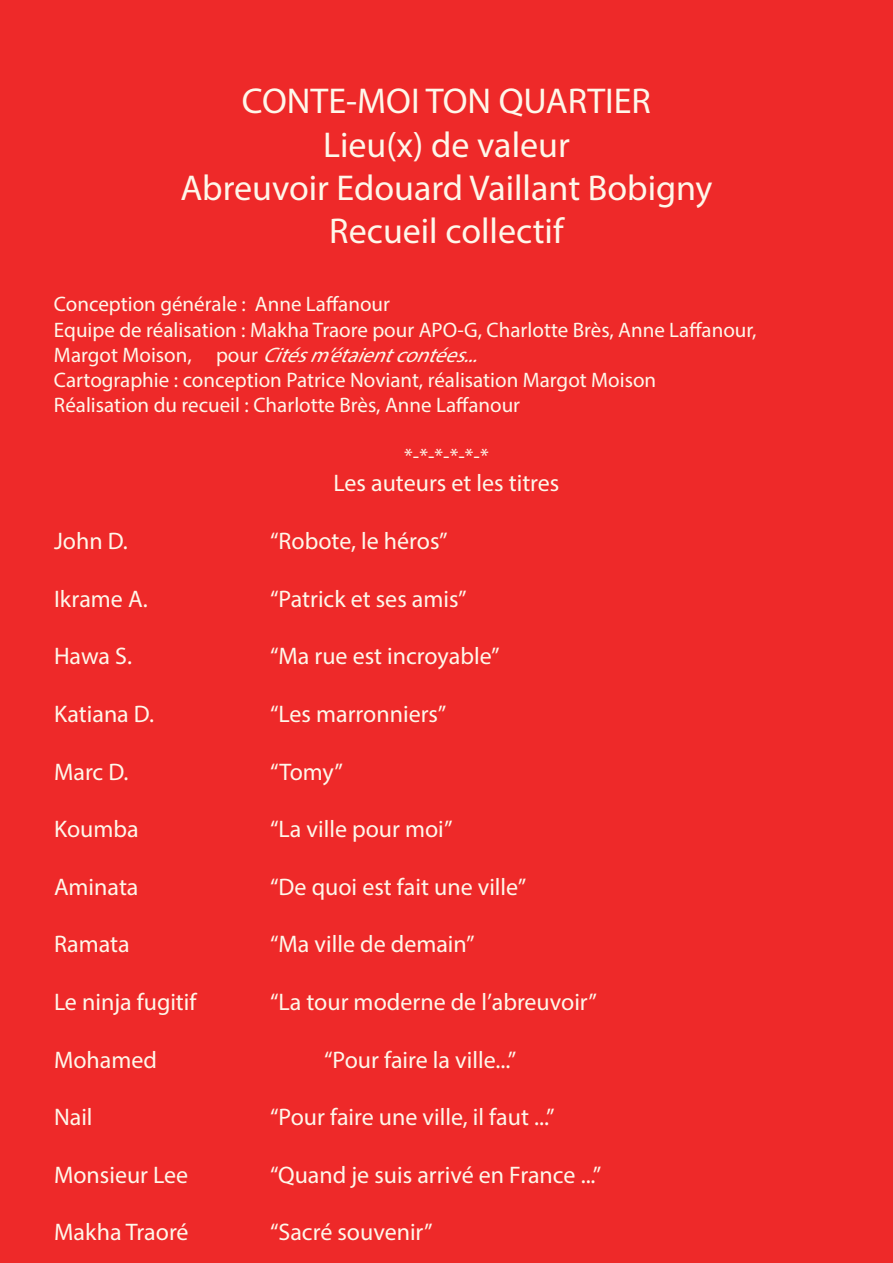
<style>
.page{position:relative;width:893px;height:1263px;background:#ee2929}
.page>*{position:absolute;margin:0;border:0;box-sizing:border-box;transform-origin:0 0}
.t1{font:36px/43.2px "Myriad Pro";color:#fef7ea;text-align:center}
.t2{font:24px "Myriad Pro";color:#fef7ea}
.t3{font:21px/25.2px "Myriad Pro";color:#fef7ea}
.s1{font-style:italic}
</style>
<div class="page">
<h1 class="t1" style="left:180px;top:79px;width:534px">CONTE-MOI TON QUARTIER<br>Lieu(x) de valeur<br>Abreuvoir Edouard Vaillant Bobigny<br>Recueil collectif</h1>
<p class="t3" style="left:54px;top:291px;width:704px">Conception générale : Anne Laffanour<br>Equipe de réalisation : Makha Traore pour APO-G, Charlotte Brès, Anne Laffanour, M a r g o t M o i s o n , p o u r <span class="s1">Citésm’étaientcontées...<br></span>Cartographie : conception Patrice Noviant, réalisation Margot Moison Réalisation du recueil : Charlotte Brès, Anne Laffanour</p>
<p class="t3" style="left:404px;top:443px;width:86px">*-*-*-*-*-*</p>
<p class="t2" style="left:334px;top:469px;width:227px">Les auteurs et les titres</p>
<p class="t2" style="left:54px;top:526px;width:75px">John D.</p>
<p class="t2" style="left:270px;top:526px;width:179px">“Robote, le héros”</p>
<p class="t2" style="left:54px;top:584px;width:95px">Ikrame A.</p>
<p class="t2" style="left:270px;top:584px;width:198px">“Patrick et ses amis”</p>
<p class="t2" style="left:54px;top:641px;width:80px">Hawa S.</p>
<p class="t2" style="left:270px;top:641px;width:231px">“Ma rue est incroyable”</p>
<p class="t2" style="left:54px;top:699px;width:102px">Katiana D.</p>
<p class="t2" style="left:270px;top:699px;width:178px">“Les marronniers”</p>
<p class="t2" style="left:54px;top:757px;width:76px">Marc D.</p>
<p class="t2" style="left:270px;top:757px;width:75px">“Tomy”</p>
<p class="t2" style="left:54px;top:814px;width:86px">Koumba</p>
<p class="t2" style="left:270px;top:814px;width:184px">“La ville pour moi”</p>
<p class="t2" style="left:54px;top:872px;width:86px">Aminata</p>
<p class="t2" style="left:270px;top:872px;width:258px">“De quoi est fait une ville”</p>
<p class="t2" style="left:54px;top:929px;width:77px">Ramata</p>
<p class="t2" style="left:270px;top:929px;width:206px">“Ma ville de demain”</p>
<p class="t2" style="left:54px;top:987px;width:144px">Le ninja fugitif</p>
<p class="t2" style="left:270px;top:987px;width:328px">“La tour moderne de l’abreuvoir”</p>
<p class="t2" style="left:54px;top:1045px;width:105px">Mohamed</p>
<p class="t2" style="left:324px;top:1045px;width:194px">“Pour faire la ville...”</p>
<p class="t2" style="left:54px;top:1102px;width:40px">Nail</p>
<p class="t2" style="left:270px;top:1102px;width:286px">“Pour faire une ville, il faut ...”</p>
<p class="t2" style="left:54px;top:1160px;width:136px">Monsieur Lee</p>
<p class="t2" style="left:270px;top:1160px;width:333px">“Quand je suis arrivé en France ...”</p>
<p class="t2" style="left:54px;top:1217px;width:136px">Makha Traoré</p>
<p class="t2" style="left:270px;top:1217px;width:164px">“Sacré souvenir”</p>
</div>
